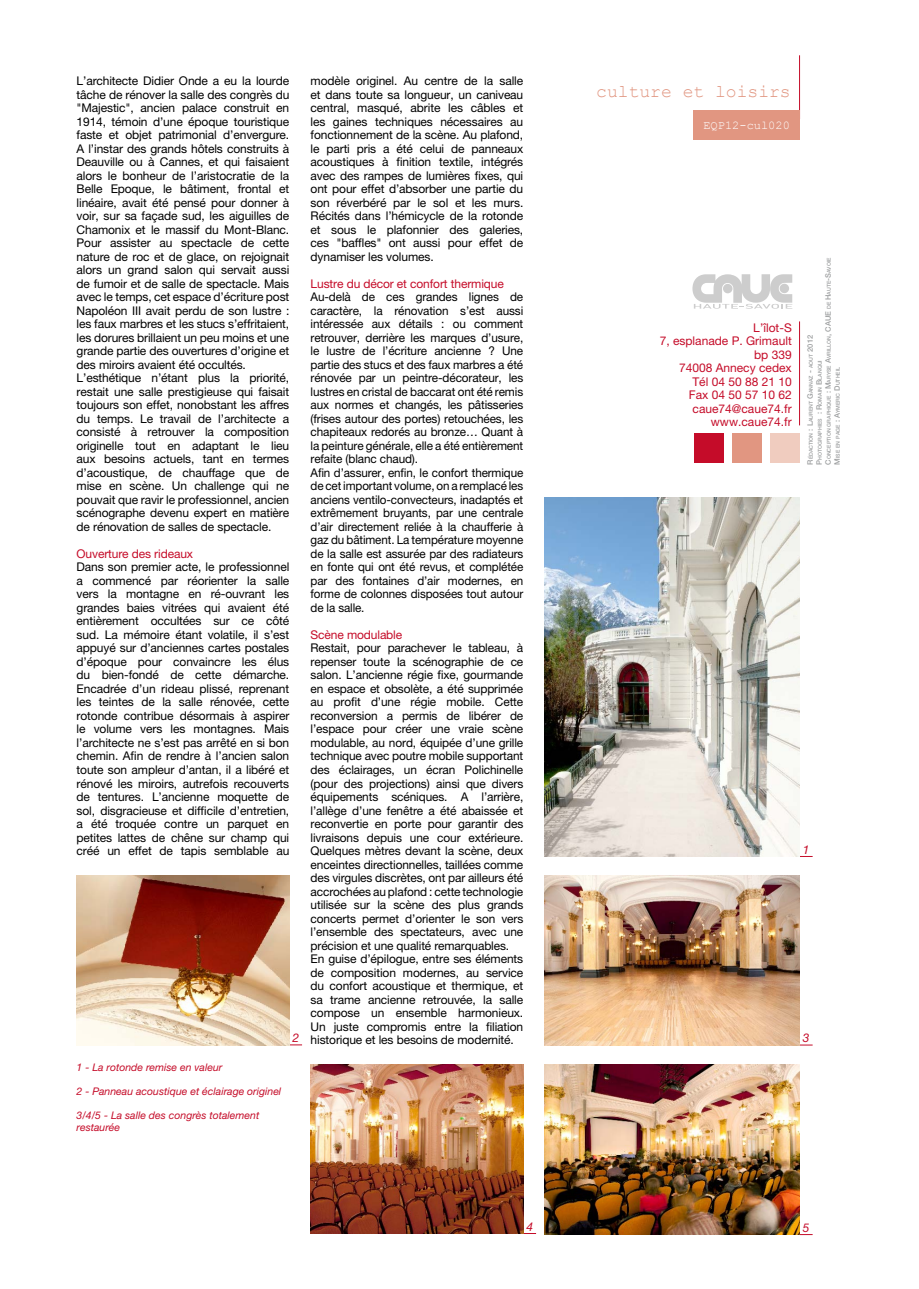
<style>
.page{position:relative;width:919px;height:1289px;background:#fff}
.page>*{position:absolute;margin:0;border:0;box-sizing:border-box;transform-origin:0 0}
.t1{font:18px "Courier New";color:#e19681}
._02_texte{font:12px/13.5px "Helvetica Neue LT Pro";letter-spacing:-.01em;color:#000;text-align:justify}
._02_texte-2{font:12px "Helvetica Neue LT Pro";color:#c50c29}
.t2{font:12px "Courier New";color:#fff}
._09_numéro_d_image_r{font:italic 12px "Helvetica Neue LT Pro";color:#c50c29}
._08_légende_des_imag{font:italic 10.5px/12px "Helvetica Neue LT Pro";color:#c50c29}
._07_cartouche_texte{font:500 5.25px "Helvetica Neue LT Pro";color:#9c9e9f}
.s1{font-size:7.5px}
</style>
<div class="page">
<hr style="left:799px;top:55px;width:1px;height:64px;background:#c50c29">
<div style="left:693px;top:111px;width:106px;height:29px;background:#e19681"></div>
<div style="left:694px;top:433px;width:30px;height:29px;background:#c50c29"></div>
<div style="left:732px;top:433px;width:30px;height:29px;background:#e19681"></div>
<div style="left:770px;top:433px;width:29px;height:29px;background:#f0ccbf"></div>
<hr style="left:799px;top:321px;width:1px;height:104px;background:#c50c29">
<svg style="left:692px;top:274px;width:100px;height:35px"></svg>
<svg style="left:799px;top:1044px;width:13px;height:1px"></svg>
<svg style="left:799px;top:1234px;width:13px;height:1px"></svg>
<svg style="left:523px;top:1233px;width:13px;height:1px"></svg>
<svg style="left:799px;top:856px;width:13px;height:1px"></svg>
<img style="left:544px;top:875px;width:255px;height:170px">
<img style="left:544px;top:1064px;width:255px;height:170px">
<img style="left:544px;top:497px;width:255px;height:359px">
<img style="left:310px;top:1064px;width:213px;height:169px">
<svg style="left:289px;top:1044px;width:13px;height:1px"></svg>
<img style="left:77px;top:875px;width:212px;height:170px">
<p class="_02_texte" style="left:77px;top:74px;width:214px">L’architecte Didier Onde a eu la lourde tâche de rénover la salle des congrès du "Majestic", ancien palace construit en 1914, témoin d’une époque touristique faste et objet patrimonial d’envergure.<br>A l’instar des grands hôtels construits à Deauville ou à Cannes, et qui faisaient alors le bonheur de l’aristocratie de la Belle Epoque, le bâtiment, frontal et linéaire, avait été pensé pour donner à voir, sur sa façade sud, les aiguilles de Chamonix et le massif du Mont-Blanc.<br>Pour assister au spectacle de cette nature de roc et de glace, on rejoignait alors un grand salon qui servait aussi de fumoir et de salle de spectacle. Mais avec le temps, cet espace d’écriture post Napoléon III avait perdu de son lustre : les faux marbres et les stucs s’effritaient, les dorures brillaient un peu moins et une grande partie des ouvertures d’origine et des miroirs avaient été occultés.</p>
<p class="_02_texte" style="left:77px;top:371px;width:214px">L’esthétique n’étant plus la priorité, restait une salle prestigieuse qui faisait toujours son effet, nonobstant les affres du temps. Le travail de l’architecte a consisté à retrouver la composition originelle tout en adaptant le lieu aux besoins actuels, tant en termes d’acoustique, de chauffage que de mise en scène. Un challenge qui ne pouvait que ravir le professionnel, ancien scénographe devenu expert en matière de rénovation de salles de spectacle.</p>
<p class="_02_texte-2" style="left:77px;top:546px;width:118px">Ouverture des rideaux</p>
<p class="_02_texte" style="left:77px;top:560px;width:214px">Dans son premier acte, le professionnel a commencé par réorienter la salle vers la montagne en ré-ouvrant les grandes baies vitrées qui avaient été entièrement occultées sur ce côté sud. La mémoire étant volatile, il s’est appuyé sur d’anciennes cartes postales d’époque pour convaincre les élus du bien-fondé de cette démarche.<br>Encadrée d’un rideau plissé, reprenant les teintes de la salle rénovée, cette rotonde contribue désormais à aspirer le volume vers les montagnes. Mais l’architecte ne s’est pas arrêté en si bon chemin. Afin de rendre à l’ancien salon toute son ampleur d’antan, il a libéré et rénové les miroirs, autrefois recouverts de tentures. L’ancienne moquette de sol, disgracieuse et difficile d’entretien, a été troquée contre un parquet en petites lattes de chêne sur champ qui créé un effet de tapis semblable au</p>
<p class="_08_légende_des_imag" style="left:77px;top:1061px;width:147px">1 - La rotonde remise en valeur</p>
<p class="_08_légende_des_imag" style="left:77px;top:1085px;width:206px">2 - Panneau acoustique et éclairage originel</p>
<p class="_08_légende_des_imag" style="left:77px;top:1109px;width:184px">3/4/5 - La salle des congrès totalement restaurée</p>
<p class="_09_numéro_d_image_r" style="left:292px;top:1030px;width:8px">2</p>
<p class="_02_texte" style="left:310px;top:74px;width:214px">modèle originel. Au centre de la salle et dans toute sa longueur, un caniveau central, masqué, abrite les câbles et les gaines techniques nécessaires au fonctionnement de la scène. Au plafond, le parti pris a été celui de panneaux acoustiques à finition textile, intégrés avec des rampes de lumières fixes, qui ont pour effet d’absorber une partie du son réverbéré par le sol et les murs.<br>Récités dans l’hémicycle de la rotonde et sous le plafonnier des galeries, ces "baffles" ont aussi pour effet de dynamiser les volumes.</p>
<p class="_02_texte-2" style="left:310px;top:276px;width:195px">Lustre du décor et confort thermique</p>
<p class="_02_texte" style="left:310px;top:290px;width:214px">Au-delà de ces grandes lignes de caractère, la rénovation s’est aussi intéressée aux détails : ou comment retrouver, derrière les marques d’usure, le lustre de l’écriture ancienne ? Une partie des stucs et des faux marbres a été rénovée par un peintre-décorateur, les lustres en cristal de baccarat ont été remis aux normes et changés, les pâtisseries (frises autour des portes) retouchées, les chapiteaux redorés au bronze… Quant à la peinture générale, elle a été entièrement refaite (blanc chaud).</p>
<p class="_02_texte" style="left:310px;top:465px;width:214px">Afin d’assurer, enfin, le confort thermique de cet important volume, on a remplacé les anciens ventilo-convecteurs, inadaptés et extrêmement bruyants, par une centrale d’air directement reliée à la chaufferie à gaz du bâtiment. La température moyenne de la salle est assurée par des radiateurs en fonte qui ont été revus, et complétée par des fontaines d’air modernes, en forme de colonnes disposées tout autour de la salle.</p>
<p class="_02_texte-2" style="left:310px;top:627px;width:93px">Scène modulable</p>
<p class="_02_texte" style="left:310px;top:641px;width:214px">Restait, pour parachever le tableau, à repenser toute la scénographie de ce salon. L’ancienne régie fixe, gourmande en espace et obsolète, a été supprimée au profit d’une régie mobile. Cette reconversion a permis de libérer de l’espace pour créer une vraie scène modulable, au nord, équipée d’une grille technique avec poutre mobile supportant des éclairages, un écran Polichinelle (pour des projections) ainsi que divers équipements scéniques. A l’arrière, l’allège d’une fenêtre a été abaissée et reconvertie en porte pour garantir des livraisons depuis une cour extérieure.<br>Quelques mètres devant la scène, deux enceintes directionnelles, taillées comme des virgules discrètes, ont par ailleurs été accrochées au plafond : cette technologie utilisée sur la scène des plus grands concerts permet d’orienter le son vers l’ensemble des spectateurs, avec une précision et une qualité remarquables.</p>
<p class="_02_texte" style="left:310px;top:951px;width:214px">En guise d’épilogue, entre ses éléments de composition modernes, au service du confort acoustique et thermique, et sa trame ancienne retrouvée, la salle compose un ensemble harmonieux.<br>Un juste compromis entre la filiation historique et les besoins de modernité.</p>
<p class="t1" style="left:596px;top:80px;width:196px">culture et loisirs</p>
<p class="t2" style="left:703px;top:118px;width:88px">EQP12-cul020</p>
<p class="_02_texte-2" style="left:753px;top:320px;width:40px">L’îlot-S</p>
<p class="_02_texte-2" style="left:659px;top:333px;width:134px">7, esplanade P. Grimault</p>
<p class="_02_texte-2" style="left:754px;top:347px;width:39px">bp 339</p>
<p class="_02_texte-2" style="left:679px;top:360px;width:114px">74008 Annecy cedex</p>
<p class="_02_texte-2" style="left:692px;top:374px;width:101px">Tél 04 50 88 21 10</p>
<p class="_02_texte-2" style="left:688px;top:387px;width:104px">Fax 04 50 57 10 62</p>
<p class="_02_texte-2" style="left:692px;top:401px;width:101px">caue74@caue74.fr</p>
<p class="_02_texte-2" style="left:710px;top:414px;width:82px">www.caue74.fr</p>
<p class="_07_cartouche_texte" style="left:825px;top:465px;width:208px;rotate:-90deg"><span class="s1">C</span>onception graphique <span class="s1">: M</span>aryse <span class="s1">A</span>vrillon<span class="s1">, CAUE</span> de <span class="s1">H</span>aute<span class="s1">-S</span>avoie</p>
<p class="_07_cartouche_texte" style="left:807px;top:465px;width:131px;rotate:-90deg"><span class="s1">R</span>édaction <span class="s1">: L</span>aurent <span class="s1">G</span>annaz <span class="s1">-</span> aout <span class="s1">2012</span></p>
<p class="_07_cartouche_texte" style="left:816px;top:465px;width:106px;rotate:-90deg"><span class="s1">P</span>hotographies <span class="s1">: R</span>omain <span class="s1">B</span>lanqui</p>
<p class="_07_cartouche_texte" style="left:834px;top:465px;width:99px;rotate:-90deg"><span class="s1">M</span>ise en page <span class="s1">: A</span>ymeric <span class="s1">D</span>utheil</p>
<p class="_09_numéro_d_image_r" style="left:802px;top:842px;width:8px">1</p>
<p class="_09_numéro_d_image_r" style="left:802px;top:1030px;width:8px">3</p>
<p class="_09_numéro_d_image_r" style="left:526px;top:1219px;width:8px">4</p>
<p class="_09_numéro_d_image_r" style="left:802px;top:1220px;width:8px">5</p>
</div>
